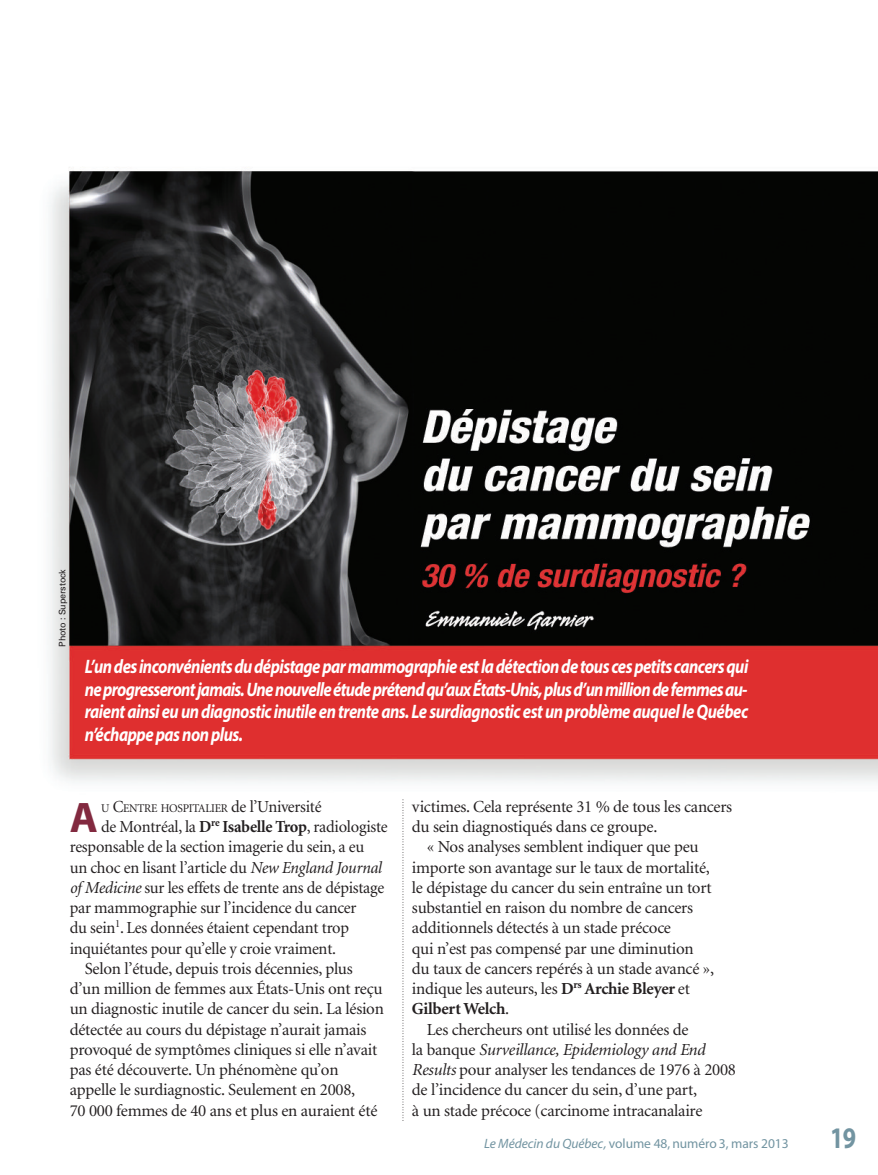
<style>
.page{position:relative;width:878px;height:1175px;background:#fff}
.page>*{position:absolute;margin:0;border:0;box-sizing:border-box;transform-origin:0 0}
.t1{font:700 42.9px "Myriad Pro";color:#82293f}
.t2{font:700 30px "Myriad Pro";color:#7294a1;scale:.8 1}
.t3{font:italic 700 19.5px/22.5px "Myriad Pro";letter-spacing:-.03em;color:#fff;text-align:justify;scale:.85 1}
.t4{font:16.8px "Minion";letter-spacing:-.015em;color:#231f20}
.t5{font:italic 16.8px "Minion";letter-spacing:-.015em;color:#231f20}
.t6{font:700 16.8px "Minion";letter-spacing:-.015em;color:#231f20}
.t7{font:13.5px "Myriad Pro";letter-spacing:-.005em;color:#7294a1}
.t8{font:11.85px "Minion";letter-spacing:-.02em;color:#231f20}
.t9{font:9px "Univers";letter-spacing:-.015em;color:#231f20}
.s1{font-size:16.8px}
.s2{font-weight:700}
.s3{font-style:italic}
.s4{font-weight:400}
.s5{font-style:normal}
</style>
<div class="page">
<img style="left:49px;top:167px;width:829px;height:707px">
<svg style="left:402px;top:800px;width:1px;height:319px"></svg>
<p class="t9" style="left:59px;top:646px;width:79px;rotate:-90deg">Photo : Superstock</p>
<p class="t3" style="left:85px;top:657px;width:782px">L’un des inconvénients du dépistage par mammographie est la détection de tous ces petits cancers qui ne progresseront jamais. Une nouvelle étude prétend qu’aux États-Unis, plus d’un million de femmes au&shy;raient ainsi eu un diagnostic inutile en trente ans. Le surdiagnostic est un problème auquel le Québec n’échappe pas non plus.</p>
<h1 class="t1" style="left:70px;top:801px;width:30px">A</h1>
<p class="t8" style="left:101px;top:803px;width:222px">U <span class="s1">C</span>ENTRE HOSPITALIER <span class="s1">de l’Université</span></p>
<p class="t4" style="left:101px;top:820px;width:288px">de Montréal, la <span class="s2">D</span><sup>re</sup> <span class="s2">Isabelle Trop</span>, radiologiste</p>
<p class="t4" style="left:70px;top:840px;width:296px">responsable de la section imagerie du sein, a eu</p>
<p class="t4" style="left:70px;top:860px;width:313px">un choc en lisant l’article du <span class="s3">New England Journal</span></p>
<p class="t4" style="left:70px;top:881px;width:316px"><span class="s3">of Medicine</span> sur les effets de trente ans de dépistage</p>
<p class="t4" style="left:70px;top:901px;width:288px">par mammographie sur l’incidence du cancer</p>
<p class="t4" style="left:70px;top:921px;width:281px">du sein<sup>1</sup>. Les données étaient cependant trop</p>
<p class="t4" style="left:70px;top:941px;width:268px">inquiétantes pour qu’elle y croie vraiment.</p>
<p class="t4" style="left:85px;top:962px;width:269px">Selon l’étude, depuis trois décennies, plus</p>
<p class="t4" style="left:70px;top:982px;width:314px">d’un million de femmes aux États-Unis ont reçu</p>
<p class="t4" style="left:70px;top:1002px;width:316px">un diagnostic inutile de cancer du sein. La lésion</p>
<p class="t4" style="left:70px;top:1022px;width:298px">détectée au cours du dépistage n’aurait jamais</p>
<p class="t4" style="left:70px;top:1043px;width:309px">provoqué de symptômes cliniques si elle n’avait</p>
<p class="t4" style="left:70px;top:1063px;width:270px">pas été découverte. Un phénomène qu’on</p>
<p class="t4" style="left:70px;top:1083px;width:287px">appelle le surdiagnostic. Seulement en 2008,</p>
<p class="t4" style="left:70px;top:1103px;width:309px">70 000 femmes de 40 ans et plus en auraient été</p>
<p class="t4" style="left:412px;top:800px;width:322px">victimes. Cela représente 31 % de tous les cancers</p>
<p class="t4" style="left:412px;top:820px;width:247px">du sein diagnostiqués dans ce groupe.</p>
<p class="t4" style="left:427px;top:840px;width:273px">« Nos analyses semblent indiquer que peu</p>
<p class="t4" style="left:412px;top:860px;width:299px">importe son avantage sur le taux de mortalité,</p>
<p class="t4" style="left:412px;top:881px;width:301px">le dépistage du cancer du sein entraîne un tort</p>
<p class="t4" style="left:412px;top:901px;width:282px">substantiel en raison du nombre de cancers</p>
<p class="t4" style="left:412px;top:921px;width:260px">additionnels détectés à un stade précoce</p>
<p class="t4" style="left:412px;top:941px;width:283px">qui n’est pas compensé par une diminution</p>
<p class="t4" style="left:412px;top:962px;width:303px">du taux de cancers repérés à un stade avancé »,</p>
<p class="t4" style="left:412px;top:982px;width:279px">indique les auteurs, les <span class="s2">D</span><sup>rs</sup> <span class="s2">Archie Bleyer</span> et</p>
<p class="t6" style="left:412px;top:1002px;width:99px">Gilbert Welch<span class="s4">.</span></p>
<p class="t4" style="left:427px;top:1022px;width:263px">Les chercheurs ont utilisé les données de</p>
<p class="t5" style="left:412px;top:1043px;width:295px"><span class="s5">la banque</span> Surveillance, Epidemiology and End</p>
<p class="t4" style="left:412px;top:1063px;width:325px"><span class="s3">Results</span> pour analyser les tendances de 1976 à 2008</p>
<p class="t4" style="left:412px;top:1083px;width:287px">de l’incidence du cancer du sein, d’une part,</p>
<p class="t4" style="left:412px;top:1103px;width:292px">à un stade précoce (carcinome intracanalaire</p>
<p class="t7" style="left:484px;top:1138px;width:306px"><span class="s3">Le Médecin du Québec,</span> volume 48, numéro 3, mars 2013</p>
<h2 class="t2" style="left:830px;top:1126px;width:34px">19</h2>
</div>
